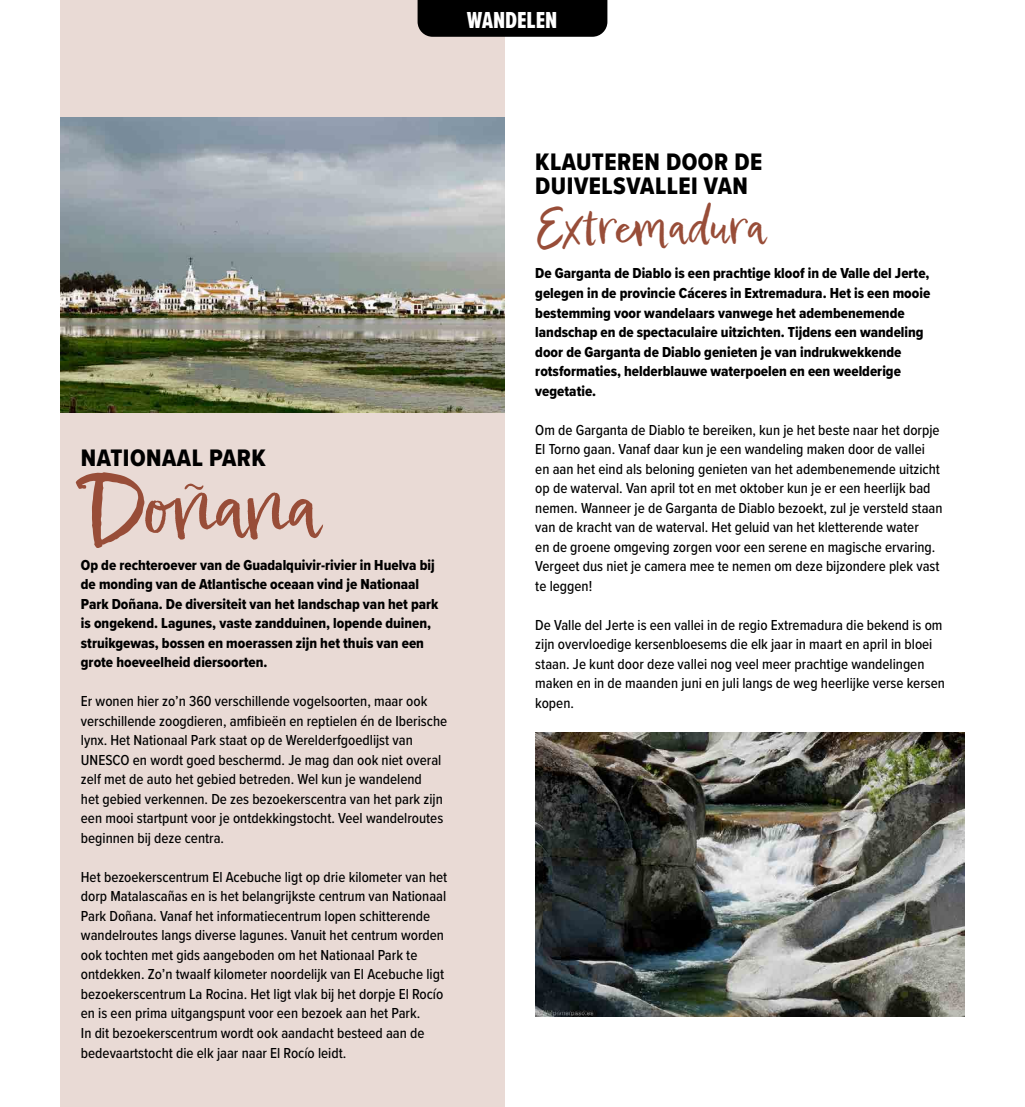
<style>
.page{position:relative;width:1025px;height:1107px;background:#fff}
.page>*{position:absolute;margin:0;border:0;box-sizing:border-box;transform-origin:0 0}
.t1{font:87px "Epicursive Script";letter-spacing:-.02em;color:#984d38}
.t2{font:49.5px "Epicursive Script";letter-spacing:.02em;color:#984d38}
.t3{font:24.75px/24.8px "Proxima Nova Cond Extrabld";letter-spacing:.02em;color:#000}
.t4{font:24px "Proxima Nova Ex Cn Extrabld";color:#fff}
.t5{font:500 15px/19.5px "Proxima Nova Cond";color:#000}
.t6{font:15px/19.5px "Proxima Nova Cond Extrabld";color:#000}
</style>
<div class="page">
<img style="left:535px;top:732px;width:430px;height:284px">
<div style="left:60px;top:0;width:445px;height:1106px;background:#e9dad5"></div>
<div style="left:417px;top:0;width:190px;height:37px;background:#000"></div>
<img style="left:60px;top:118px;width:445px;height:294px">
<h3 class="t4" style="left:467px;top:2px;width:92px">WANDELEN</h3>
<h3 class="t3" style="left:81px;top:445px;width:186px">NATIONAAL PARK</h3>
<h1 class="t1" style="left:81px;top:451px;width:243px">Doñana</h1>
<p class="t6" style="left:81px;top:554px;width:359px">Op de rechteroever van de Guadalquivir-rivier in Huelva bij de monding van de Atlantische oceaan vind je Nationaal Park Doñana. De diversiteit van het landschap van het park is ongekend. Lagunes, vaste zandduinen, lopende duinen, struikgewas, bossen en moerassen zijn het thuis van een grote hoeveelheid diersoorten.</p>
<p class="t5" style="left:81px;top:691px;width:368px">Er wonen hier zo’n 360 verschillende vogelsoorten, maar ook verschillende zoogdieren, amfibieën en reptielen én de Iberische lynx. Het Nationaal Park staat op de Werelderfgoedlijst van UNESCO en wordt goed beschermd. Je mag dan ook niet overal zelf met de auto het gebied betreden. Wel kun je wandelend<br>het gebied verkennen. De zes bezoekerscentra van het park zijn een mooi startpunt voor je ontdekkingstocht. Veel wandelroutes beginnen bij deze centra.</p>
<p class="t5" style="left:81px;top:866px;width:368px">Het bezoekerscentrum El Acebuche ligt op drie kilometer van het dorp Matalascañas en is het belangrijkste centrum van Nationaal Park Doñana. Vanaf het informatiecentrum lopen schitterende wandelroutes langs diverse lagunes. Vanuit het centrum worden ook tochten met gids aangeboden om het Nationaal Park te ontdekken. Zo’n twaalf kilometer noordelijk van El Acebuche ligt bezoekerscentrum La Rocina. Het ligt vlak bij het dorpje El Rocío en is een prima uitgangspunt voor een bezoek aan het Park.<br>In dit bezoekerscentrum wordt ook aandacht besteed aan de bedevaartstocht die elk jaar naar El Rocío leidt.</p>
<h3 class="t3" style="left:535px;top:149px;width:228px">KLAUTEREN DOOR DE<br>DUIVELSVALLEI VAN</h3>
<h2 class="t2" style="left:535px;top:195px;width:233px">Extremadura</h2>
<p class="t6" style="left:535px;top:263px;width:396px">De Garganta de Diablo is een prachtige kloof in de Valle del Jerte, gelegen in de provincie Cáceres in Extremadura. Het is een mooie bestemming voor wandelaars vanwege het adembenemende landschap en de spectaculaire uitzichten. Tijdens een wandeling door de Garganta de Diablo genieten je van indrukwekkende rotsformaties, helderblauwe waterpoelen en een weelderige vegetatie.</p>
<p class="t5" style="left:535px;top:419px;width:409px">Om de Garganta de Diablo te bereiken, kun je het beste naar het dorpje El Torno gaan. Vanaf daar kun je een wandeling maken door de vallei en aan het eind als beloning genieten van het adembenemende uitzicht op de waterval. Van april tot en met oktober kun je er een heerlijk bad nemen. Wanneer je de Garganta de Diablo bezoekt, zul je versteld staan van de kracht van de waterval. Het geluid van het kletterende water<br>en de groene omgeving zorgen voor een serene en magische ervaring.<br>Vergeet dus niet je camera mee te nemen om deze bijzondere plek vast te leggen!</p>
<p class="t5" style="left:535px;top:614px;width:411px">De Valle del Jerte is een vallei in de regio Extremadura die bekend is om zijn overvloedige kersenbloesems die elk jaar in maart en april in bloei staan. Je kunt door deze vallei nog veel meer prachtige wandelingen maken en in de maanden juni en juli langs de weg heerlijke verse kersen kopen.</p>
</div>
